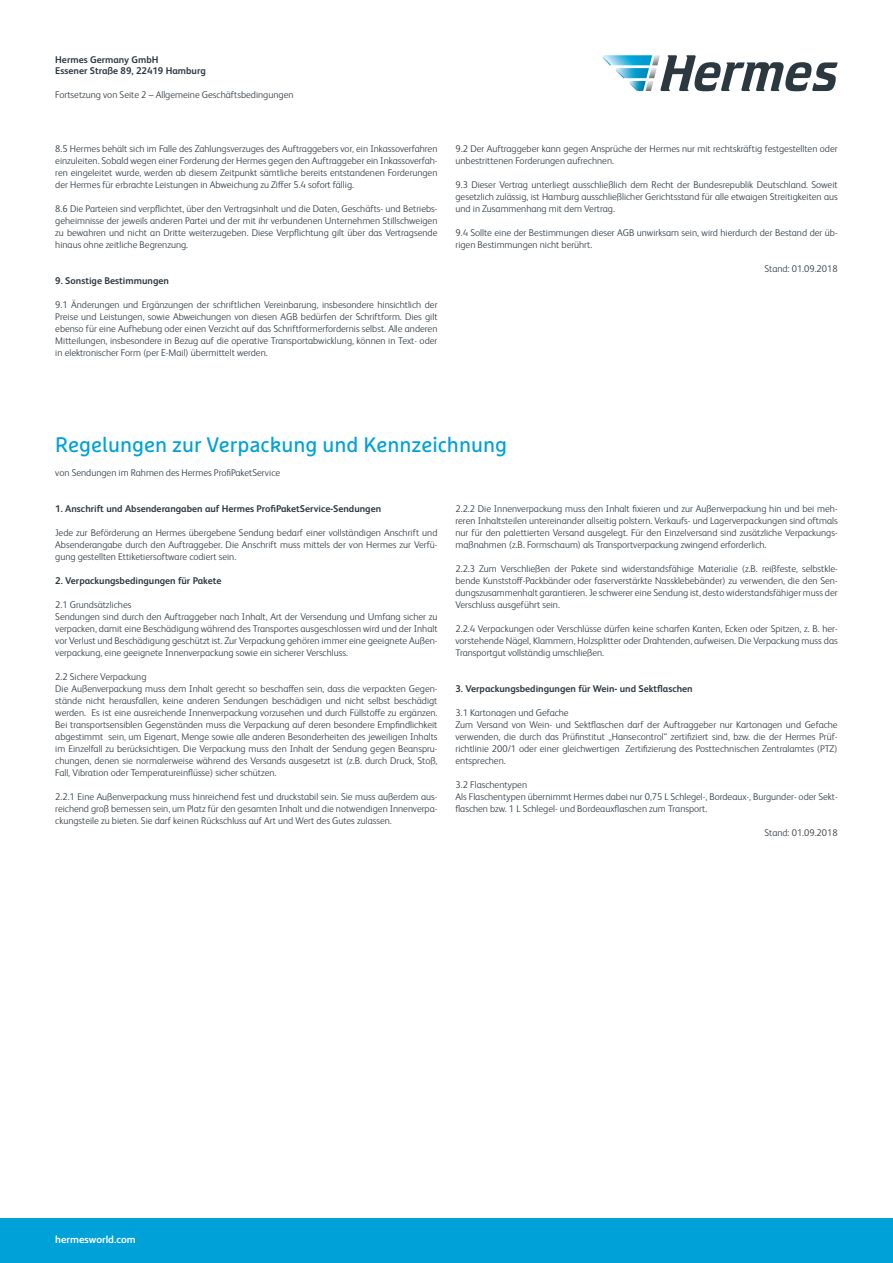
<style>
.page{position:relative;width:893px;height:1263px;background:#fff}
.page>*{position:absolute;margin:0;border:0;box-sizing:border-box;transform-origin:0 0}
.t1{font:21px "Marselis OT";color:#00a1d8}
.t2{font:700 10.5px "FS Albert Pro";color:#fff}
.Fliesstext{font:300 9.75px/12px "FS Albert Pro";color:#2c3840;text-align:justify}
.Fliesstext-2{font:700 9.75px "FS Albert Pro";color:#2c3840}
</style>
<div class="page">
<svg style="left:603px;top:55px;width:235px;height:36px"></svg>
<div style="left:0;top:1218px;width:893px;height:45px;background:#00a1d8"></div>
<p class="Fliesstext-2" style="left:55px;top:53px;width:105px">Hermes Germany GmbH</p>
<p class="Fliesstext-2" style="left:55px;top:64px;width:152px">Essener Straße 89, 22419 Hamburg</p>
<p class="Fliesstext" style="left:55px;top:88px;width:240px">Fortsetzung von Seite 2 – Allgemeine Geschäftsbedingungen</p>
<p class="Fliesstext" style="left:55px;top:142px;width:384px">8.5 Hermes behält sich im Falle des Zahlungsverzuges des Auftraggebers vor, ein Inkassoverfahren einzuleiten. Sobald wegen einer Forderung der Hermes gegen den Auftraggeber ein Inkassoverfah&shy;ren eingeleitet wurde, werden ab diesem Zeitpunkt sämtliche bereits entstandenen Forderungen der Hermes für erbrachte Leistungen in Abweichung zu Ziffer 5.4 sofort fällig.</p>
<p class="Fliesstext" style="left:55px;top:202px;width:384px">8.6 Die Parteien sind verpflichtet, über den Vertragsinhalt und die Daten, Geschäfts- und Betriebs&shy;geheimnisse der jeweils anderen Partei und der mit ihr verbundenen Unternehmen Stillschweigen zu bewahren und nicht an Dritte weiterzugeben. Diese Verpflichtung gilt über das Vertragsende hinaus ohne zeitliche Begrenzung.</p>
<p class="Fliesstext-2" style="left:55px;top:273px;width:115px">9. Sonstige Bestimmungen</p>
<p class="Fliesstext" style="left:55px;top:298px;width:384px">9.1 Änderungen und Ergänzungen der schriftlichen Vereinbarung, insbesondere hinsichtlich der Preise und Leistungen, sowie Abweichungen von diesen AGB bedürfen der Schriftform. Dies gilt ebenso für eine Aufhebung oder einen Verzicht auf das Schriftformerfordernis selbst. Alle anderen Mitteilungen, insbesondere in Bezug auf die operative Transportabwicklung, können in Text- oder in elektronischer Form (per E-Mail) übermittelt werden.</p>
<p class="Fliesstext" style="left:455px;top:142px;width:384px">9.2 Der Auftraggeber kann gegen Ansprüche der Hermes nur mit rechtskräftig festgestellten oder unbestrittenen Forderungen aufrechnen.</p>
<p class="Fliesstext" style="left:455px;top:178px;width:384px">9.3 Dieser Vertrag unterliegt ausschließlich dem Recht der Bundesrepublik Deutschland. Soweit gesetzlich zulässig, ist Hamburg ausschließlicher Gerichtsstand für alle etwaigen Streitigkeiten aus und in Zusammenhang mit dem Vertrag.</p>
<p class="Fliesstext" style="left:455px;top:226px;width:384px">9.4 Sollte eine der Bestimmungen dieser AGB unwirksam sein, wird hierdurch der Bestand der üb&shy;rigen Bestimmungen nicht berührt.</p>
<p class="Fliesstext" style="left:764px;top:262px;width:75px">Stand: 01.09.2018</p>
<p class="t1" style="left:55px;top:432px;width:453px">Regelungen zur Verpackung und Kennzeichnung</p>
<p class="Fliesstext" style="left:55px;top:466px;width:226px">von Sendungen im Rahmen des Hermes ProfiPaketService</p>
<p class="Fliesstext-2" style="left:55px;top:501px;width:327px">1. Anschrift und Absenderangaben auf Hermes ProfiPaketService-Sendungen</p>
<p class="Fliesstext" style="left:55px;top:526px;width:384px">Jede zur Beförderung an Hermes übergebene Sendung bedarf einer vollständigen Anschrift und Absenderangabe durch den Auftraggeber. Die Anschrift muss mittels der von Hermes zur Verfü&shy;gung gestellten Ettiketiersoftware codiert sein.</p>
<p class="Fliesstext-2" style="left:55px;top:573px;width:168px">2. Verpackungsbedingungen für Pakete</p>
<p class="Fliesstext" style="left:55px;top:598px;width:78px">2.1 Grundsätzliches</p>
<p class="Fliesstext" style="left:55px;top:610px;width:384px">Sendungen sind durch den Auftraggeber nach Inhalt, Art der Versendung und Umfang sicher zu verpacken, damit eine Beschädigung während des Transportes ausgeschlossen wird und der Inhalt vor Verlust und Beschädigung geschützt ist. Zur Verpackung gehören immer eine geeignete Außen&shy;verpackung, eine geeignete Innenverpackung sowie ein sicherer Verschluss.</p>
<p class="Fliesstext" style="left:55px;top:670px;width:93px">2.2 Sichere Verpackung</p>
<p class="Fliesstext" style="left:55px;top:682px;width:384px">Die Außenverpackung muss dem Inhalt gerecht so beschaffen sein, dass die verpackten Gegen&shy;stände nicht herausfallen, keine anderen Sendungen beschädigen und nicht selbst beschädigt werden. Es ist eine ausreichende Innenverpackung vorzusehen und durch Füllstoffe zu ergänzen.<br>Bei transportsensiblen Gegenständen muss die Verpackung auf deren besondere Empfindlichkeit abgestimmt sein, um Eigenart, Menge sowie alle anderen Besonderheiten des jeweiligen Inhalts im Einzelfall zu berücksichtigen. Die Verpackung muss den Inhalt der Sendung gegen Beanspru&shy;chungen, denen sie normalerweise während des Versands ausgesetzt ist (z.B. durch Druck, Stoß, Fall, Vibration oder Temperatureinflüsse) sicher schützen.</p>
<p class="Fliesstext" style="left:55px;top:790px;width:384px">2.2.1 Eine Außenverpackung muss hinreichend fest und druckstabil sein. Sie muss außerdem aus&shy;reichend groß bemessen sein, um Platz für den gesamten Inhalt und die notwendigen Innenverpa&shy;ckungsteile zu bieten. Sie darf keinen Rückschluss auf Art und Wert des Gutes zulassen.</p>
<p class="Fliesstext" style="left:455px;top:502px;width:384px">2.2.2 Die Innenverpackung muss den Inhalt fixieren und zur Außenverpackung hin und bei meh&shy;reren Inhaltsteilen untereinander allseitig polstern. Verkaufs- und Lagerverpackungen sind oftmals nur für den palettierten Versand ausgelegt. Für den Einzelversand sind zusätzliche Verpackungs&shy;maßnahmen (z.B. Formschaum) als Transportverpackung zwingend erforderlich.</p>
<p class="Fliesstext" style="left:455px;top:562px;width:384px">2.2.3 Zum Verschließen der Pakete sind widerstandsfähige Materialie (z.B. reißfeste, selbstkle&shy;bende Kunststoff-Packbänder oder faserverstärkte Nassklebebänder) zu verwenden, die den Sen&shy;dungszusammenhalt garantieren. Je schwerer eine Sendung ist, desto widerstandsfähiger muss der Verschluss ausgeführt sein.</p>
<p class="Fliesstext" style="left:455px;top:622px;width:384px">2.2.4 Verpackungen oder Verschlüsse dürfen keine scharfen Kanten, Ecken oder Spitzen, z. B. her&shy;vorstehende Nägel, Klammern, Holzsplitter oder Drahtenden, aufweisen. Die Verpackung muss das Transportgut vollständig umschließen.</p>
<p class="Fliesstext-2" style="left:455px;top:681px;width:239px">3. Verpackungsbedingungen für Wein- und Sektflaschen</p>
<p class="Fliesstext" style="left:455px;top:706px;width:115px">3.1 Kartonagen und Gefache</p>
<p class="Fliesstext" style="left:455px;top:718px;width:384px">Zum Versand von Wein- und Sektflaschen darf der Auftraggeber nur Kartonagen und Gefache verwenden, die durch das Prüfinstitut „Hansecontrol“ zertifiziert sind, bzw. die der Hermes Prüf&shy;richtlinie 200/1 oder einer gleichwertigen Zertifizierung des Posttechnischen Zentralamtes (PTZ) entsprechen.</p>
<p class="Fliesstext" style="left:455px;top:778px;width:73px">3.2 Flaschentypen</p>
<p class="Fliesstext" style="left:455px;top:790px;width:384px">Als Flaschentypen übernimmt Hermes dabei nur 0,75 L Schlegel-, Bordeaux-, Burgunder- oder Sekt&shy;flaschen bzw. 1 L Schlegel- und Bordeauxflaschen zum Transport.</p>
<p class="Fliesstext" style="left:764px;top:826px;width:75px">Stand: 01.09.2018</p>
<p class="t2" style="left:55px;top:1231px;width:82px">hermesworld.com</p>
</div>
